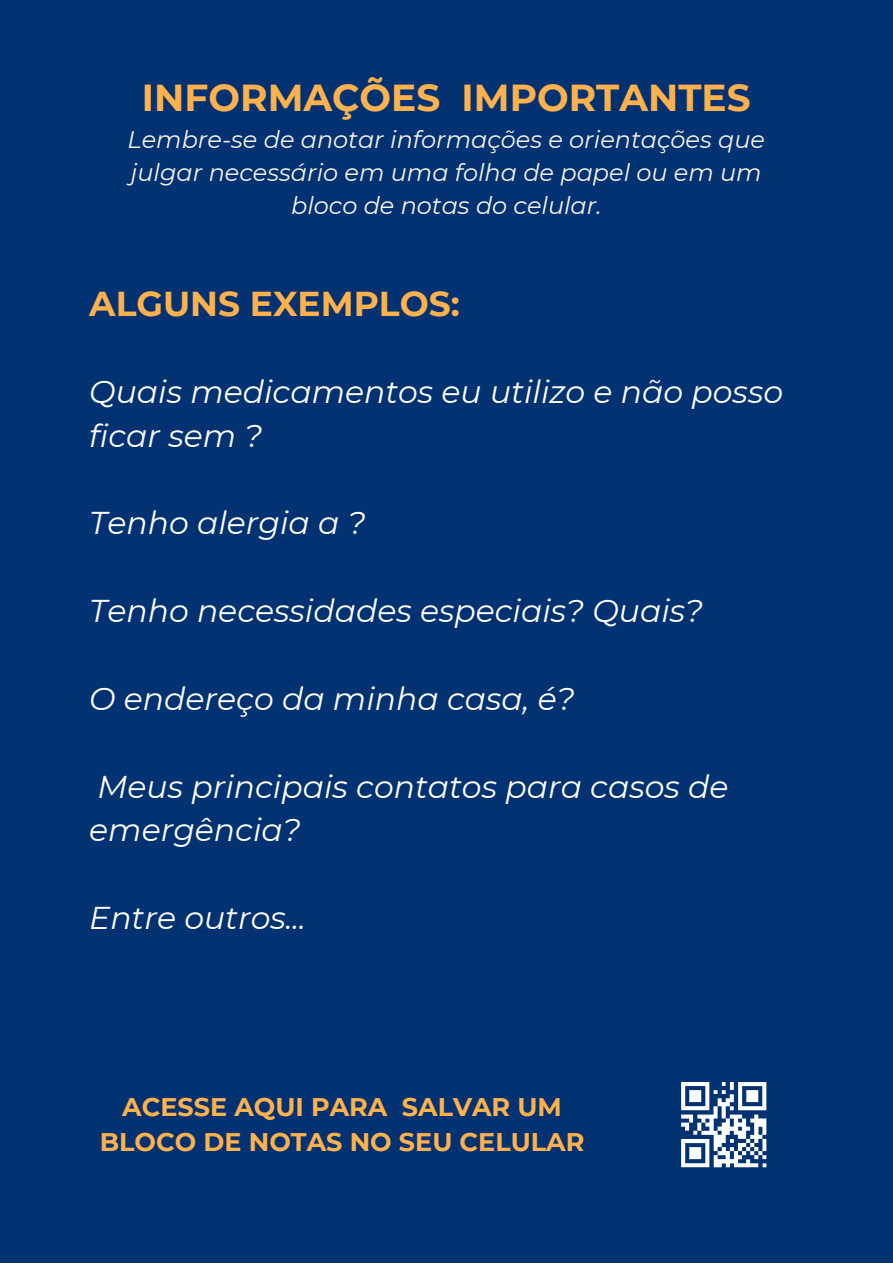
<style>
.page{position:relative;width:893px;height:1264px;background:#fff}
.page>*{position:absolute;margin:0;border:0;box-sizing:border-box;transform-origin:0 0}
.t1{font:700 37.5px "Montserrat";color:#feb14c}
.t2{font:700 34.5px "Montserrat";color:#feb14c}
.t3{font:italic 31.5px/43.8px "Montserrat";color:#fff}
.t4{font:700 25.5px/34.8px "Montserrat";color:#feb14c;text-align:center}
.t5{font:italic 24px/32.5px "Montserrat";color:#f7f3ea;text-align:center}
</style>
<div class="page">
<div style="left:0;top:0;width:892px;height:1262px;background:#023272"></div>
<svg style="left:681px;top:1082px;width:85px;height:85px"></svg>
<p class="t1" style="left:142px;top:75px;width:610px">INFORMAÇÕES IMPORTANTES</p>
<p class="t5" style="left:128px;top:123px;width:639px">Lembre-se de anotar informações e orientações que julgar necessário em uma folha de papel ou em um bloco de notas do celular.</p>
<p class="t2" style="left:89px;top:283px;width:372px">ALGUNS EXEMPLOS:</p>
<p class="t3" style="left:89px;top:369px;width:695px">Quais medicamentos eu utilizo e não posso ficar sem ?</p>
<p class="t3" style="left:89px;top:501px;width:278px">Tenho alergia a ?</p>
<p class="t3" style="left:89px;top:589px;width:615px">Tenho necessidades especiais? Quais?</p>
<p class="t3" style="left:89px;top:676px;width:487px">O endereço da minha casa, é?</p>
<p class="t3" style="left:89px;top:764px;width:640px">Meus principais contatos para casos de emergência?</p>
<p class="t3" style="left:89px;top:895px;width:218px">Entre outros...</p>
<p class="t4" style="left:100px;top:1089px;width:486px">ACESSE AQUI PARA SALVAR UM<br>BLOCO DE NOTAS NO SEU CELULAR</p>
</div>
